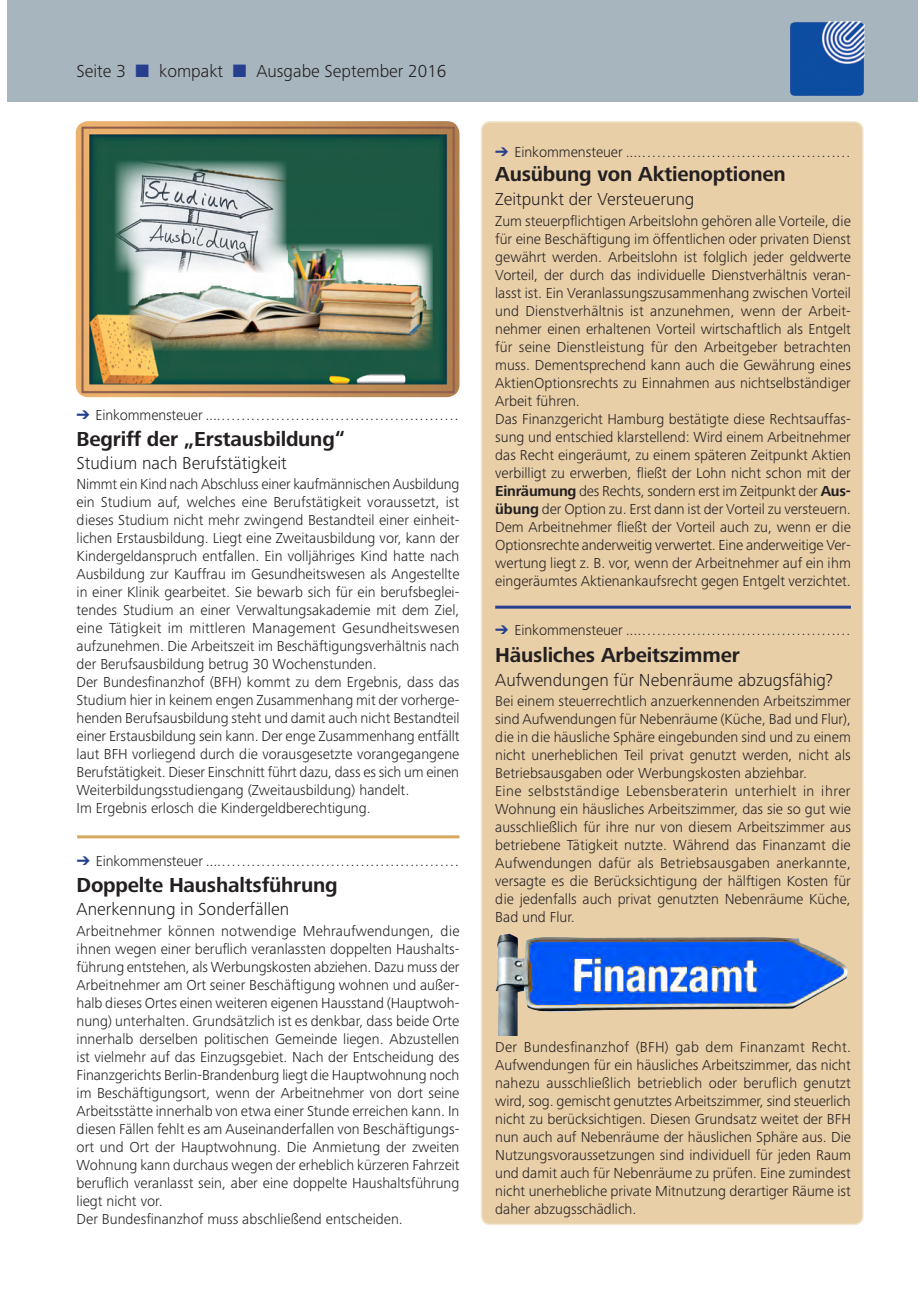
<style>
.page{position:relative;width:919px;height:1289px;background:#fff}
.page>*{position:absolute;margin:0;border:0;box-sizing:border-box;transform-origin:0 0}
.Überschrift{font:700 21px "Frutiger Next Pro";letter-spacing:-.01em;color:#231f20}
.t1{font:300 18px "Frutiger Next Pro";color:#231f20}
.t2{font:300 15px/18px "Frutiger Next Pro";color:#231f20;text-align:justify}
.s1{color:#253f8e}
.s2{font-weight:700}
</style>
<div class="page">
<div style="left:7px;top:0;width:910px;height:102px;background:#a7b6be"></div>
<img style="left:790px;top:21px;width:74px;height:75px">
<div style="left:481px;top:122px;width:381px;height:1102px;background:#e8cfa8;border-radius:9px"></div>
<div style="left:480px;top:121px;width:383px;height:1104px;border:2px solid #f4e7d1;border-radius:9px"></div>
<hr style="left:495px;top:605px;width:355px;height:3px;background:#253f8e">
<hr style="left:77px;top:835px;width:382px;height:3px;background:#d5a862">
<img style="left:76px;top:121px;width:383px;height:276px">
<img style="left:128px;top:244px;width:304px;height:106px">
<img style="left:115px;top:161px;width:171px;height:112px">
<img style="left:495px;top:933px;width:353px;height:102px">
<p class="t1" style="left:77px;top:61px;width:371px">Seite 3 <span class="s1">■</span> kompakt <span class="s1">■</span> Ausgabe September 2016</p>
<p class="t2" style="left:77px;top:406px;width:384px"><span class="s1">➔</span> Einkommensteuer ....…………………………………………</p>
<p class="Überschrift" style="left:77px;top:426px;width:270px">Begriff der „Erstausbildung“</p>
<p class="t1" style="left:77px;top:452px;width:212px">Studium nach Berufstätigkeit</p>
<p class="t2" style="left:77px;top:474px;width:384px">Nimmt ein Kind nach Abschluss einer kaufmännischen Ausbildung ein Studium auf, welches eine Berufstätigkeit voraussetzt, ist dieses Studium nicht mehr zwingend Bestandteil einer einheit&shy;lichen Erstausbildung. Liegt eine Zweitausbildung vor, kann der Kindergeldanspruch entfallen. Ein volljähriges Kind hatte nach Ausbildung zur Kauffrau im Gesundheitswesen als Angestellte in einer Klinik gearbeitet. Sie bewarb sich für ein berufsbeglei&shy;tendes Studium an einer Verwaltungsakademie mit dem Ziel, eine Tätigkeit im mittleren Management Gesundheitswesen aufzunehmen. Die Arbeitszeit im Beschäftigungsverhältnis nach der Berufsausbildung betrug 30 Wochenstunden.</p>
<p class="t2" style="left:77px;top:672px;width:384px">Der Bundesfinanzhof (BFH) kommt zu dem Ergebnis, dass das Studium hier in keinem engen Zusammenhang mit der vorherge&shy;henden Berufsausbildung steht und damit auch nicht Bestandteil einer Erstausbildung sein kann. Der enge Zusammenhang entfällt laut BFH vorliegend durch die vorausgesetzte vorangegangene Berufstätigkeit. Dieser Einschnitt führt dazu, dass es sich um einen Weiterbildungsstudiengang (Zweitausbildung) handelt.</p>
<p class="t2" style="left:77px;top:798px;width:296px">Im Ergebnis erlosch die Kindergeldberechtigung.</p>
<p class="t2" style="left:77px;top:851px;width:384px"><span class="s1">➔</span> Einkommensteuer ....…………………………………………</p>
<p class="Überschrift" style="left:77px;top:873px;width:263px">Doppelte Haushaltsführung</p>
<p class="t1" style="left:77px;top:899px;width:214px">Anerkennung in Sonderfällen</p>
<p class="t2" style="left:77px;top:922px;width:384px">Arbeitnehmer können notwendige Mehraufwendungen, die ihnen wegen einer beruflich veranlassten doppelten Haushalts&shy;führung entstehen, als Werbungskosten abziehen. Dazu muss der Arbeitnehmer am Ort seiner Beschäftigung wohnen und außer&shy;halb dieses Ortes einen weiteren eigenen Hausstand (Hauptwoh&shy;nung) unterhalten. Grundsätzlich ist es denkbar, dass beide Orte innerhalb derselben politischen Gemeinde liegen. Abzustellen ist vielmehr auf das Einzugsgebiet. Nach der Entscheidung des Finanzgerichts Berlin-Brandenburg liegt die Hauptwohnung noch im Beschäftigungsort, wenn der Arbeitnehmer von dort seine Arbeitsstätte innerhalb von etwa einer Stunde erreichen kann. In diesen Fällen fehlt es am Auseinanderfallen von Beschäftigungs&shy;ort und Ort der Hauptwohnung. Die Anmietung der zweiten Wohnung kann durchaus wegen der erheblich kürzeren Fahrzeit beruflich veranlasst sein, aber eine doppelte Haushaltsführung liegt nicht vor.</p>
<p class="t2" style="left:77px;top:1210px;width:328px">Der Bundesfinanzhof muss abschließend entscheiden.</p>
<p class="t2" style="left:495px;top:143px;width:357px"><span class="s1">➔</span> Einkommensteuer ....……………………………………</p>
<p class="Überschrift" style="left:495px;top:162px;width:292px">Ausübung von Aktienoptionen</p>
<p class="t1" style="left:495px;top:188px;width:201px">Zeitpunkt der Versteuerung</p>
<p class="t2" style="left:495px;top:212px;width:357px">Zum steuerpflichtigen Arbeitslohn gehören alle Vorteile, die für eine Beschäftigung im öffentlichen oder privaten Dienst gewährt werden. Arbeitslohn ist folglich jeder geldwerte Vorteil, der durch das individuelle Dienstverhältnis veran&shy;lasst ist. Ein Veranlassungszusammenhang zwischen Vorteil und Dienstverhältnis ist anzunehmen, wenn der Arbeit&shy;nehmer einen erhaltenen Vorteil wirtschaftlich als Entgelt für seine Dienstleistung für den Arbeitgeber betrachten muss. Dementsprechend kann auch die Gewährung eines AktienOptionsrechts zu Einnahmen aus nichtselbständiger Arbeit führen.</p>
<p class="t2" style="left:495px;top:410px;width:357px">Das Finanzgericht Hamburg bestätigte diese Rechtsauffas&shy;sung und entschied klarstellend: Wird einem Arbeitnehmer das Recht eingeräumt, zu einem späteren Zeitpunkt Aktien verbilligt zu erwerben, fließt der Lohn nicht schon mit der <span class="s2">Einräumung</span> des Rechts, sondern erst im Zeitpunkt der <span class="s2">Aus&shy;übung</span> der Option zu. Erst dann ist der Vorteil zu versteuern.<br>Dem Arbeitnehmer fließt der Vorteil auch zu, wenn er die Optionsrechte anderweitig verwertet. Eine anderweitige Ver&shy;wertung liegt z. B. vor, wenn der Arbeitnehmer auf ein ihm eingeräumtes Aktienankaufsrecht gegen Entgelt verzichtet.</p>
<p class="t2" style="left:495px;top:621px;width:357px"><span class="s1">➔</span> Einkommensteuer ....……………………………………</p>
<p class="Überschrift" style="left:495px;top:643px;width:246px">Häusliches Arbeitszimmer</p>
<p class="t1" style="left:495px;top:670px;width:339px">Aufwendungen für Nebenräume abzugsfähig?</p>
<p class="t2" style="left:495px;top:692px;width:357px">Bei einem steuerrechtlich anzuerkennenden Arbeitszimmer sind Aufwendungen für Nebenräume (Küche, Bad und Flur), die in die häusliche Sphäre eingebunden sind und zu einem nicht unerheblichen Teil privat genutzt werden, nicht als Betriebsausgaben oder Werbungskosten abziehbar.</p>
<p class="t2" style="left:495px;top:782px;width:357px">Eine selbstständige Lebensberaterin unterhielt in ihrer Wohnung ein häusliches Arbeitszimmer, das sie so gut wie ausschließlich für ihre nur von diesem Arbeitszimmer aus betriebene Tätigkeit nutzte. Während das Finanzamt die Aufwendungen dafür als Betriebsausgaben anerkannte, versagte es die Berücksichtigung der hälftigen Kosten für die jedenfalls auch privat genutzten Nebenräume Küche, Bad und Flur.</p>
<p class="t2" style="left:495px;top:1037px;width:357px">Der Bundesfinanzhof (BFH) gab dem Finanzamt Recht.<br>Aufwendungen für ein häusliches Arbeitszimmer, das nicht nahezu ausschließlich betrieblich oder beruflich genutzt wird, sog. gemischt genutztes Arbeitszimmer, sind steuerlich nicht zu berücksichtigen. Diesen Grundsatz weitet der BFH nun auch auf Nebenräume der häuslichen Sphäre aus. Die Nutzungsvoraussetzungen sind individuell für jeden Raum und damit auch für Nebenräume zu prüfen. Eine zumindest nicht unerhebliche private Mitnutzung derartiger Räume ist daher abzugsschädlich.</p>
</div>
